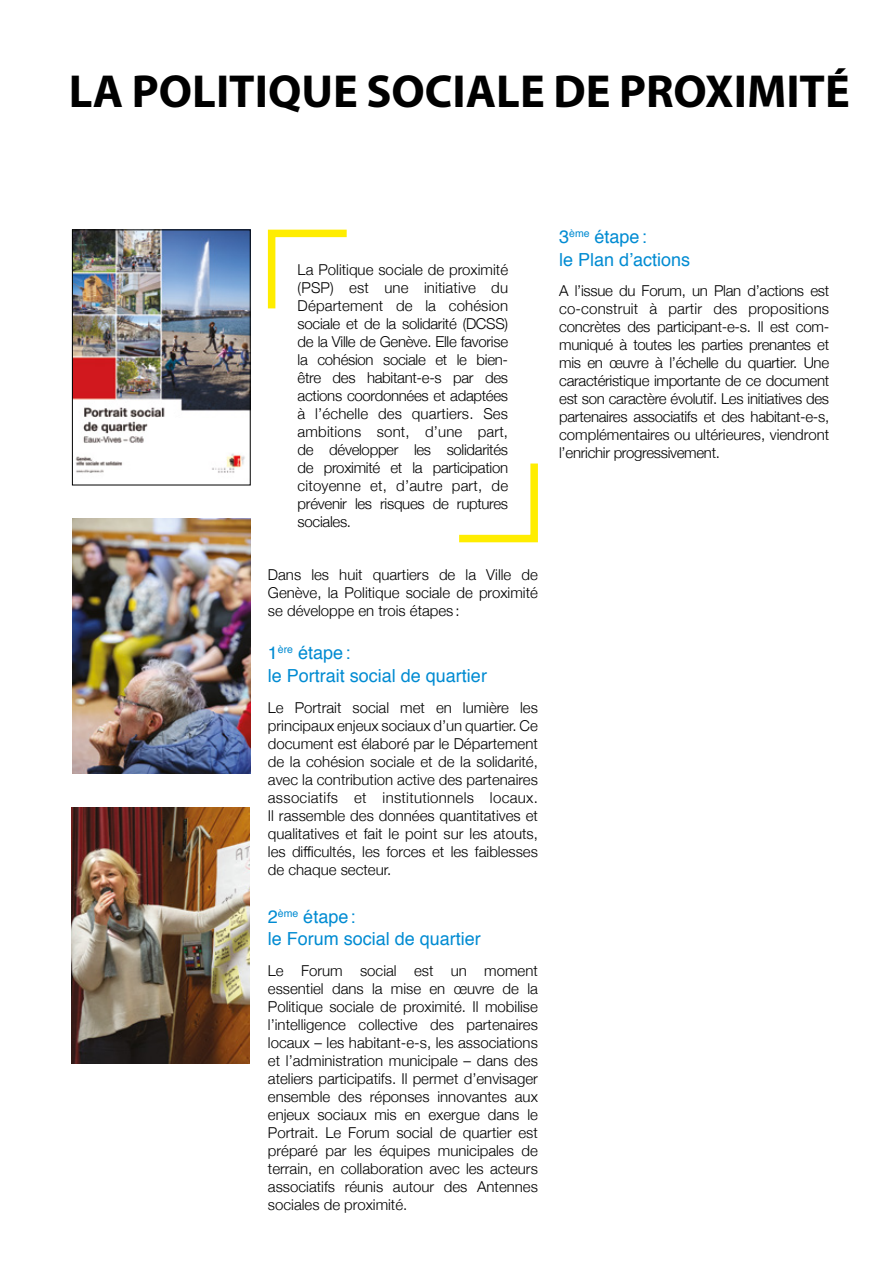
<style>
.page{position:relative;width:893px;height:1263px;background:#fff}
.page>*{position:absolute;margin:0;border:0;box-sizing:border-box;transform-origin:0 0}
.t1{font:700 46.5px "Myriad Pro";color:#000}
.t2{font:18px/22.5px "Helvetica";color:#008bd2}
.t3{font:300 15px/18px "Helvetica Neue";color:#000;text-align:justify}
</style>
<div class="page">
<svg style="left:267px;top:229px;width:80px;height:80px"></svg>
<svg style="left:459px;top:463px;width:79px;height:80px"></svg>
<img style="left:72px;top:519px;width:178px;height:255px">
<img style="left:72px;top:808px;width:178px;height:255px">
<img style="left:74px;top:232px;width:174px;height:241px">
<div style="left:72px;top:230px;width:178px;height:255px;border:1px solid #000"></div>
<h1 class="t1" style="left:69px;top:65px;width:782px">LA POLITIQUE SOCIALE DE PROXIMITÉ</h1>
<p class="t3" style="left:298px;top:260px;width:212px">La Politique sociale de proximité (PSP) est une initiative du Département de la cohésion sociale et de la solidarité (DCSS) de la Ville de Genève. Elle favorise la cohésion sociale et le bien&shy;être des habitant-e-s par des actions coordonnées et adaptées à l’échelle des quartiers. Ses ambitions sont, d’une part, de développer les solidarités de proximité et la participation citoyenne et, d’autre part, de prévenir les risques de ruptures sociales.</p>
<p class="t3" style="left:268px;top:565px;width:271px">Dans les huit quartiers de la Ville de Genève, la Politique sociale de proximité se développe en trois étapes :</p>
<p class="t2" style="left:268px;top:642px;width:221px">1<sup>ère</sup> étape:<br>le Portrait social de quartier</p>
<p class="t3" style="left:268px;top:697px;width:272px">Le Portrait social met en lumière les principaux enjeux sociaux d’un quartier. Ce document est élaboré par le Département de la cohésion sociale et de la solidarité, avec la contribution active des partenaires associatifs et institutionnels locaux.<br>Il rassemble des données quantitatives et qualitatives et fait le point sur les atouts, les difficultés, les forces et les faiblesses de chaque secteur.</p>
<p class="t2" style="left:268px;top:905px;width:215px">2<sup>ème</sup> étape:<br>le Forum social de quartier</p>
<p class="t3" style="left:268px;top:960px;width:272px">Le Forum social est un moment essentiel dans la mise en œuvre de la Politique sociale de proximité. Il mobilise l’intelligence collective des partenaires locaux – les habitant-e-s, les associations et l’administration municipale – dans des ateliers participatifs. Il permet d’envisager ensemble des réponses innovantes aux enjeux sociaux mis en exergue dans le Portrait. Le Forum social de quartier est préparé par les équipes municipales de terrain, en collaboration avec les acteurs associatifs réunis autour des Antennes sociales de proximité.</p>
<p class="t2" style="left:559px;top:226px;width:133px">3<sup>ème</sup> étape:<br>le Plan d’actions</p>
<p class="t3" style="left:559px;top:281px;width:272px">A l’issue du Forum, un Plan d’actions est co-construit à partir des propositions concrètes des participant-e-s. Il est com&shy;muniqué à toutes les parties prenantes et mis en œuvre à l’échelle du quartier. Une caractéristique importante de ce document est son caractère évolutif. Les initiatives des partenaires associatifs et des habitant-e-s, complémentaires ou ultérieures, viendront l’enrichir progressivement.</p>
</div>
